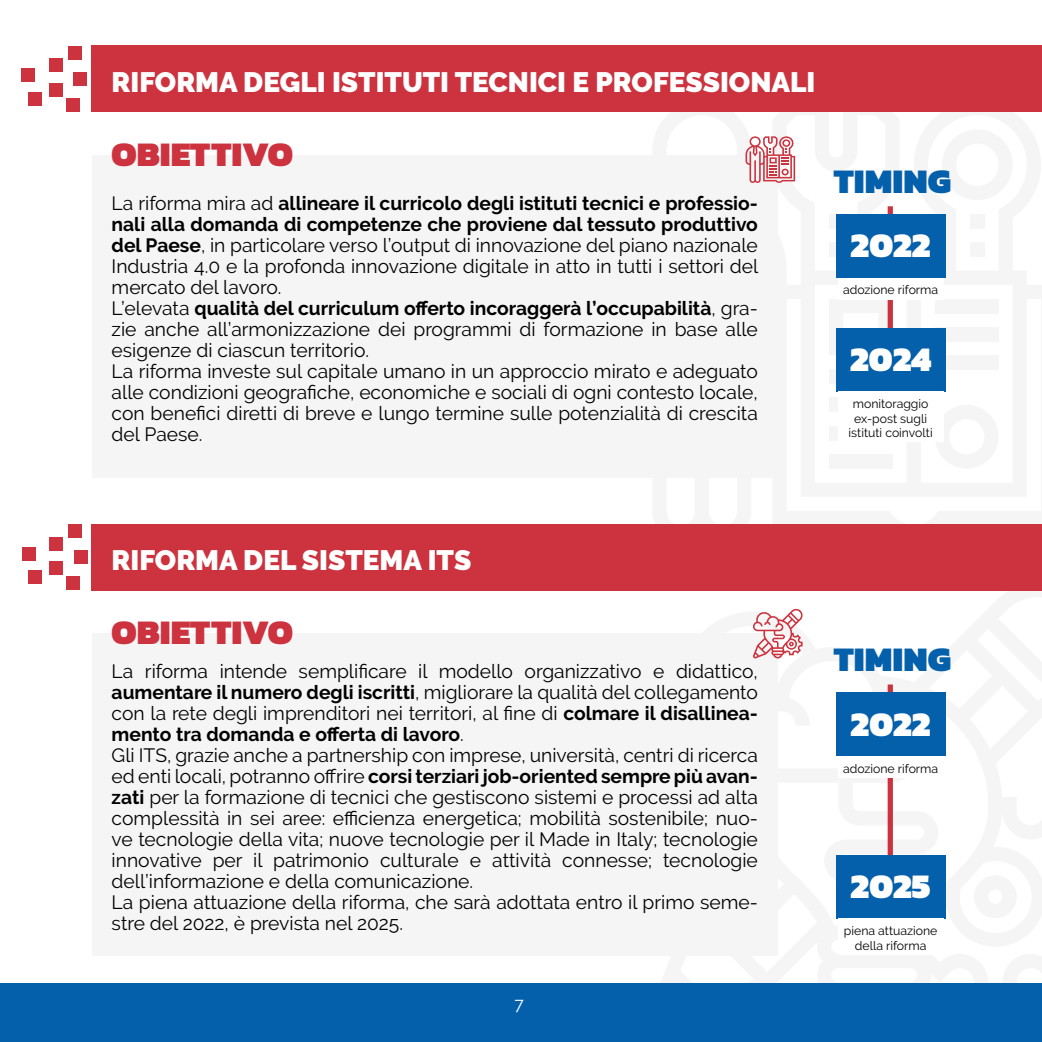
<style>
.page{position:relative;width:1042px;height:1042px;background:#fff}
.page>*{position:absolute;margin:0;border:0;box-sizing:border-box;transform-origin:0 0}
.t1{font:900 35px "Kanit";color:#cc333f}
.t2{font:900 35px "Kanit";color:#fff}
.t3{font:900 35px "Kanit";color:#0560ab}
.t4{font:900 28px "Raleway";color:#fff}
.t5{font:19.25px/21px "Raleway";color:#000}
.t6{font:17.5px "Raleway";color:#fff}
.t7{font:12.25px/14.7px "Raleway";color:#000;text-align:center}
.s1{font-weight:700}
</style>
<div class="page">
<div style="left:829px;top:370px;width:63px;height:14px;background:#f5f5f5"></div>
<div style="left:829px;top:398px;width:63px;height:14px;background:#f5f5f5"></div>
<div style="left:829px;top:426px;width:35px;height:14px;background:#f5f5f5"></div>
<div style="left:829px;top:454px;width:63px;height:14px;background:#f5f5f5"></div>
<div style="left:935px;top:299px;width:63px;height:14px;background:#f5f5f5"></div>
<div style="left:935px;top:327px;width:63px;height:14px;background:#f5f5f5"></div>
<div style="left:935px;top:355px;width:63px;height:15px;background:#f5f5f5"></div>
<div style="left:829px;top:242px;width:14px;height:15px;background:#f5f5f5"></div>
<div style="left:829px;top:214px;width:14px;height:14px;background:#f5f5f5"></div>
<div style="left:970px;top:242px;width:14px;height:15px;background:#f5f5f5"></div>
<div style="left:970px;top:214px;width:14px;height:14px;background:#f5f5f5"></div>
<div style="left:887px;top:206px;width:6px;height:231px;background:#cc333f"></div>
<div style="left:887px;top:684px;width:6px;height:239px;background:#cc333f"></div>
<div style="left:92px;top:155px;width:686px;height:323px;background:#f5f5f5"></div>
<div style="left:92px;top:634px;width:686px;height:322px;background:#f5f5f5"></div>
<div style="left:92px;top:46px;width:950px;height:66px;background:#cc333f"></div>
<div style="left:92px;top:524px;width:950px;height:66px;background:#cc333f"></div>
<div style="left:836px;top:214px;width:109px;height:64px;background:#0560ab"></div>
<div style="left:836px;top:692px;width:109px;height:64px;background:#0560ab"></div>
<div style="left:836px;top:328px;width:109px;height:63px;background:#0560ab"></div>
<div style="left:836px;top:855px;width:109px;height:63px;background:#0560ab"></div>
<div style="left:838px;top:278px;width:105px;height:21px;background:#fff"></div>
<div style="left:838px;top:756px;width:105px;height:21px;background:#fff"></div>
<div style="left:838px;top:391px;width:105px;height:51px;background:#fff"></div>
<div style="left:838px;top:918px;width:105px;height:36px;background:#fff"></div>
<svg style="left:745px;top:136px;width:50px;height:47px"></svg>
<svg style="left:753px;top:608px;width:50px;height:51px"></svg>
<div style="left:66px;top:98px;width:14px;height:14px;background:#cc333f"></div>
<div style="left:73px;top:72px;width:14px;height:14px;background:#cc333f"></div>
<div style="left:68px;top:46px;width:13px;height:14px;background:#cc333f"></div>
<div style="left:49px;top:59px;width:13px;height:13px;background:#cc333f"></div>
<div style="left:28px;top:92px;width:14px;height:14px;background:#cc333f"></div>
<div style="left:21px;top:68px;width:14px;height:14px;background:#cc333f"></div>
<div style="left:49px;top:83px;width:13px;height:14px;background:#cc333f"></div>
<div style="left:66px;top:576px;width:14px;height:14px;background:#cc333f"></div>
<div style="left:74px;top:550px;width:13px;height:14px;background:#cc333f"></div>
<div style="left:68px;top:524px;width:14px;height:14px;background:#cc333f"></div>
<div style="left:49px;top:537px;width:14px;height:13px;background:#cc333f"></div>
<div style="left:29px;top:570px;width:13px;height:14px;background:#cc333f"></div>
<div style="left:22px;top:547px;width:13px;height:13px;background:#cc333f"></div>
<div style="left:49px;top:561px;width:14px;height:14px;background:#cc333f"></div>
<div style="left:0;top:983px;width:1042px;height:59px;background:#0560ab"></div>
<h2 class="t4" style="left:112px;top:66px;width:705px">RIFORMA DEGLI ISTITUTI TECNICI E PROFESSIONALI</h2>
<h1 class="t1" style="left:112px;top:125px;width:183px">OBIETTIVO</h1>
<p class="t5" style="left:112px;top:193px;width:648px">La riforma mira ad <span class="s1">allineare il curricolo degli istituti tecnici e professio&shy;nali alla domanda di competenze che proviene dal tessuto produttivo del Paese</span>, in particolare verso l’output di innovazione del piano nazionale Industria 4.0 e la profonda innovazione digitale in atto in tutti i settori del mercato del lavoro.<br>L’elevata <span class="s1">qualità del curriculum offerto incoraggerà l’occupabilità</span>, gra&shy;zie anche all’armonizzazione dei programmi di formazione in base alle esigenze di ciascun territorio.<br>La riforma investe sul capitale umano in un approccio mirato e adeguato alle condizioni geografiche, economiche e sociali di ogni contesto locale, con benefici diretti di breve e lungo termine sulle potenzialità di crescita del Paese.</p>
<h1 class="t3" style="left:834px;top:152px;width:119px">TIMING</h1>
<h1 class="t2" style="left:850px;top:216px;width:81px">2022</h1>
<p class="t7" style="left:843px;top:283px;width:97px">adozione riforma</p>
<h1 class="t2" style="left:850px;top:330px;width:82px">2024</h1>
<p class="t7" style="left:848px;top:396px;width:86px">monitoraggio ex-post sugli istituti coinvolti</p>
<h2 class="t4" style="left:112px;top:544px;width:361px">RIFORMA DEL SISTEMA ITS</h2>
<h1 class="t1" style="left:112px;top:603px;width:183px">OBIETTIVO</h1>
<p class="t5" style="left:112px;top:660px;width:648px">La riforma intende semplificare il modello organizzativo e didattico, <span class="s1">aumentare il numero degli iscritti</span>, migliorare la qualità del collegamento con la rete degli imprenditori nei territori, al fine di <span class="s1">colmare il disallinea&shy;mento tra domanda e offerta di lavoro</span>.<br>Gli ITS, grazie anche a partnership con imprese, università, centri di ricerca ed enti locali, potranno offrire <span class="s1">corsi terziari job-oriented sempre più avan&shy;zati</span> per la formazione di tecnici che gestiscono sistemi e processi ad alta complessità in sei aree: efficienza energetica; mobilità sostenibile; nuo&shy;ve tecnologie della vita; nuove tecnologie per il Made in Italy; tecnologie innovative per il patrimonio culturale e attività connesse; tecnologie dell’informazione e della comunicazione.<br>La piena attuazione della riforma, che sarà adottata entro il primo seme&shy;stre del 2022, è prevista nel 2025.</p>
<p class="t6" style="left:515px;top:993px;width:11px">7</p>
<h1 class="t3" style="left:834px;top:630px;width:119px">TIMING</h1>
<h1 class="t2" style="left:850px;top:694px;width:81px">2022</h1>
<p class="t7" style="left:843px;top:761px;width:97px">adozione riforma</p>
<h1 class="t2" style="left:850px;top:857px;width:81px">2025</h1>
<p class="t7" style="left:844px;top:923px;width:95px">piena attuazione della riforma</p>
</div>
